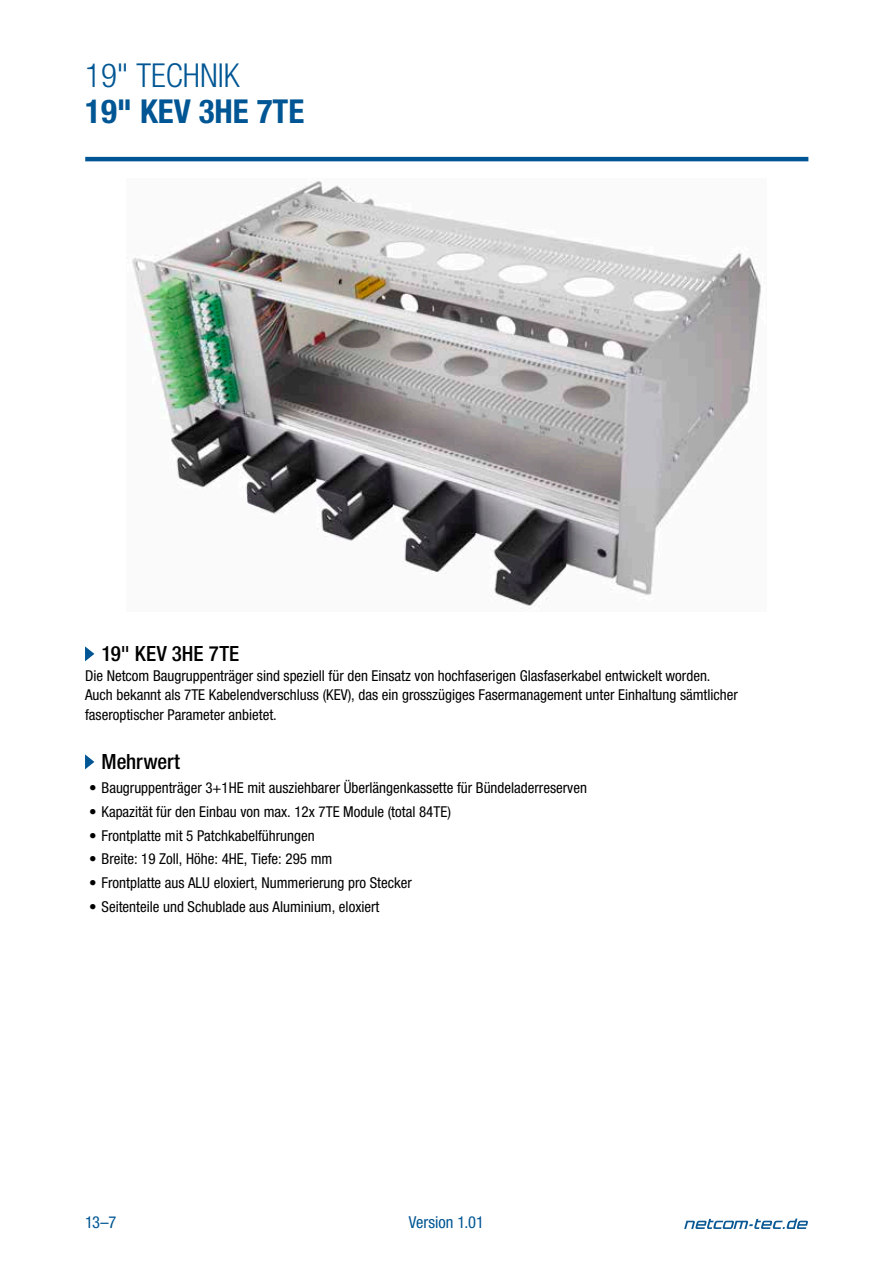
<style>
.page{position:relative;width:893px;height:1263px;background:#fff}
.page>*{position:absolute;margin:0;border:0;box-sizing:border-box;transform-origin:0 0}
.t1{font:700 condensed 33px "Helvetica Neue LT Std";color:#005694}
.t2{font:300 condensed 33px "Helvetica Neue LT Std";color:#005694}
.t3{font:500 condensed 21px "Helvetica Neue LT Std";color:#000}
.t4{font:condensed 16.5px "Helvetica Neue LT Std";letter-spacing:-.005em;color:#005694}
.t5{font:condensed 15px/19.5px "Helvetica Neue LT Std";color:#000}
</style>
<div class="page">
<svg style="left:85px;top:646px;width:9px;height:15px"></svg>
<svg style="left:85px;top:754px;width:9px;height:15px"></svg>
<hr style="left:85px;top:157px;width:723px;height:4px;background:#005694">
<img style="left:132px;top:181px;width:629px;height:428px">
<svg style="left:684px;top:1218px;width:124px;height:11px"></svg>
<h1 class="t2" style="left:85px;top:57px;width:156px">19" TECHNIK</h1>
<h1 class="t1" style="left:85px;top:92px;width:221px">19" KEV 3HE 7TE</h1>
<h2 class="t3" style="left:102px;top:641px;width:139px">19" KEV 3HE 7TE</h2>
<p class="t5" style="left:85px;top:666px;width:654px">Die Netcom Baugruppenträger sind speziell für den Einsatz von hochfaserigen Glasfaserkabel entwickelt worden.<br>Auch bekannt als 7TE Kabelendverschluss (KEV), das ein grosszügiges Fasermanagement unter Einhaltung sämtlicher faseroptischer Parameter anbietet.</p>
<h2 class="t3" style="left:102px;top:749px;width:80px">Mehrwert</h2>
<p class="t5" style="left:89px;top:778px;width:499px">• Baugruppenträger 3+1HE mit ausziehbarer Überlängenkassette für Bündeladerreserven</p>
<p class="t5" style="left:89px;top:802px;width:363px">• Kapazität für den Einbau von max. 12x 7TE Module (total 84TE)</p>
<p class="t5" style="left:89px;top:825px;width:227px">• Frontplatte mit 5 Patchkabelführungen</p>
<p class="t5" style="left:89px;top:849px;width:245px">• Breite: 19 Zoll, Höhe: 4HE, Tiefe: 295 mm</p>
<p class="t5" style="left:89px;top:873px;width:324px">• Frontplatte aus ALU eloxiert, Nummerierung pro Stecker</p>
<p class="t5" style="left:89px;top:897px;width:292px">• Seitenteile und Schublade aus Aluminium, eloxiert</p>
<p class="t4" style="left:85px;top:1212px;width:33px">13–7</p>
<p class="t4" style="left:409px;top:1212px;width:77px">Version 1.01</p>
</div>
